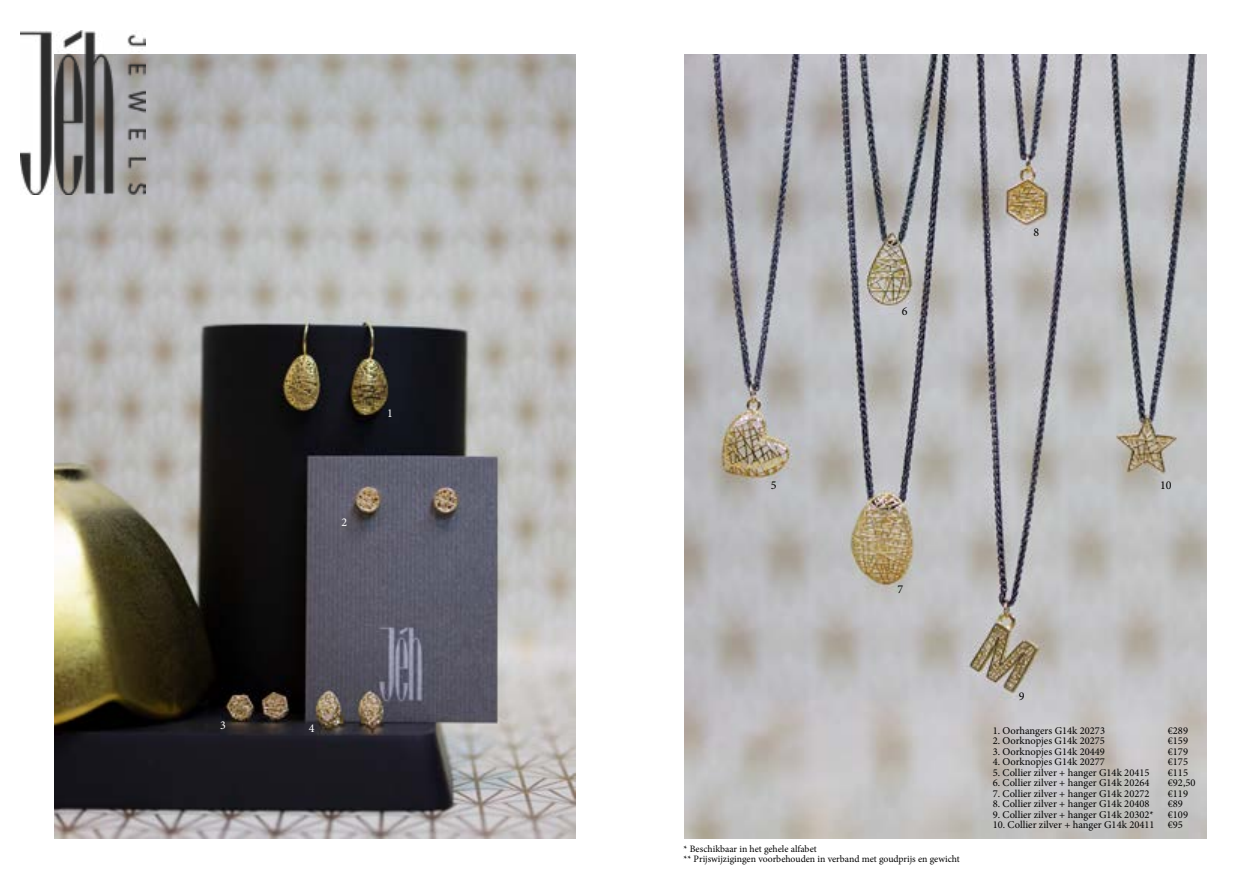
<style>
.page{position:relative;width:1259px;height:893px;background:#fff}
.page>*{position:absolute;margin:0;border:0;box-sizing:border-box;transform-origin:0 0}
.t1{font:12px "Minion Pro";color:#000}
.t2{font:12px "Minion Pro";color:#fff}
.t3{font:10.5px/10.5px "Minion Pro";color:#000}
.t4{font:9.75px/10.5px "Minion Pro";color:#000}
</style>
<div class="page">
<img style="left:684px;top:54px;width:522px;height:785px">
<img style="left:54px;top:54px;width:521px;height:784px">
<img style="left:20px;top:30px;width:126px;height:165px">
<p class="t2" style="left:341px;top:515px;width:7px">2</p>
<p class="t2" style="left:387px;top:405px;width:7px">1</p>
<p class="t2" style="left:220px;top:717px;width:7px">3</p>
<p class="t2" style="left:309px;top:720px;width:7px">4</p>
<p class="t1" style="left:901px;top:303px;width:7px">6</p>
<p class="t1" style="left:1033px;top:224px;width:7px">8</p>
<p class="t1" style="left:771px;top:477px;width:7px">5</p>
<p class="t1" style="left:1160px;top:477px;width:13px">10</p>
<p class="t1" style="left:897px;top:582px;width:7px">7</p>
<p class="t4" style="left:683px;top:843px;width:278px">* Beschikbaar in het gehele alfabet<br>** Prijswijzigingen voorbehouden in verband met goudprijs en gewicht</p>
<p class="t1" style="left:1018px;top:688px;width:7px">9</p>
<p class="t3" style="left:992px;top:725px;width:114px">1. Oorhangers G14k 20273</p>
<p class="t3" style="left:992px;top:736px;width:114px">2. Oorknopjes G14k 20275</p>
<p class="t3" style="left:992px;top:746px;width:114px">3. Oorknopjes G14k 20449</p>
<p class="t3" style="left:992px;top:757px;width:114px">4. Oorknopjes G14k 20277</p>
<p class="t3" style="left:992px;top:767px;width:158px">5. Collier zilver + hanger G14k 20415</p>
<p class="t3" style="left:992px;top:778px;width:158px">6. Collier zilver + hanger G14k 20264</p>
<p class="t3" style="left:992px;top:788px;width:158px">7. Collier zilver + hanger G14k 20272</p>
<p class="t3" style="left:992px;top:799px;width:158px">8. Collier zilver + hanger G14k 20408</p>
<p class="t3" style="left:992px;top:809px;width:162px">9. Collier zilver + hanger G14k 20302*</p>
<p class="t3" style="left:992px;top:820px;width:163px">10. Collier zilver + hanger G14k 20411</p>
<p class="t3" style="left:1168px;top:725px;width:29px">€289 €159 €179 €175 €115 €92,50 €119 €89 €109 €95</p>
</div>
